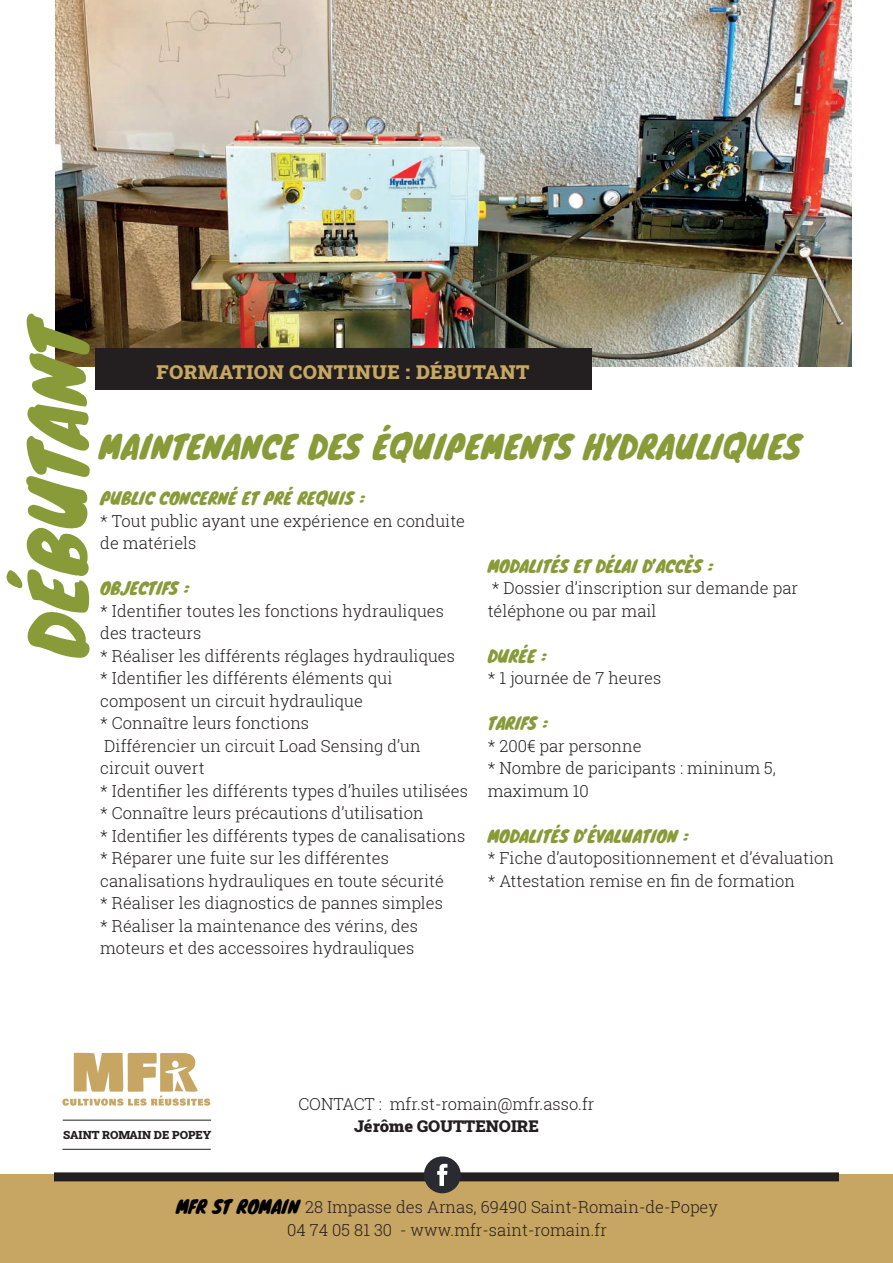
<style>
.page{position:relative;width:893px;height:1263px;background:#fff}
.page>*{position:absolute;margin:0;border:0;box-sizing:border-box;transform-origin:0 0}
.t1{font:73.2px "Knewave";color:#899a38}
.t2{font:31.5px "Knewave";letter-spacing:.005em;color:#899a38}
.t3{font:900 19.5px "Roboto Slab";letter-spacing:.035em;color:#c8a762}
.t4{font:300 16.5px/22.5px "Roboto Slab";color:#231f20}
.t5{font:16.5px "Knewave";color:#899a38}
.t6{font:900 16.5px "Roboto Slab";color:#231f20}
.t7{font:900 11.4px "Roboto Slab";color:#231f20}
.s1{font-family:"Knewave";font-weight:400;font-size:18px;color:#000001}
</style>
<div class="page">
<img style="left:55px;top:0;width:797px;height:367px">
<div style="left:95px;top:348px;width:496px;height:41px;background:#231f20"></div>
<div style="left:0;top:1175px;width:893px;height:88px;background:#c7a562"></div>
<div style="left:54px;top:1172px;width:785px;height:9px;background:#231f20"></div>
<div style="left:424px;top:1156px;width:37px;height:37px;background:#2a2b30;border-radius:50%"></div>
<svg style="left:437px;top:1164px;width:10px;height:22px"></svg>
<svg style="left:62px;top:1053px;width:148px;height:53px"></svg>
<hr style="left:63px;top:1120px;width:148px;height:1px;background:#231f20">
<hr style="left:62px;top:1149px;width:149px;height:1px;background:#231f20">
<h1 class="t1" style="left:0;top:658px;width:346px;rotate:-90deg">DÉBUTANT</h1>
<p class="t3" style="left:157px;top:359px;width:374px">FORMATION CONTINUE : DÉBUTANT</p>
<h2 class="t2" style="left:99px;top:421px;width:703px">MAINTENANCE DES ÉQUIPEMENTS HYDRAULIQUES</h2>
<p class="t5" style="left:100px;top:485px;width:266px">PUBLIC CONCERNÉ ET PRÉ REQUIS :</p>
<p class="t4" style="left:100px;top:509px;width:366px">* Tout public ayant une expérience en conduite de matériels</p>
<p class="t5" style="left:100px;top:575px;width:90px">OBJECTIFS :</p>
<p class="t4" style="left:100px;top:599px;width:369px">* Identifier toutes les fonctions hydrauliques des tracteurs<br>* Réaliser les différents réglages hydrauliques<br>* Identifier les différents éléments qui composent un circuit hydraulique<br>* Connaître leurs fonctions<br>Différencier un circuit Load Sensing d’un circuit ouvert<br>* Identifier les différents types d’huiles utilisées * Connaître leurs précautions d’utilisation<br>* Identifier les différents types de canalisations * Réparer une fuite sur les différentes canalisations hydrauliques en toute sécurité<br>* Réaliser les diagnostics de pannes simples<br>* Réaliser la maintenance des vérins, des moteurs et des accessoires hydrauliques</p>
<p class="t5" style="left:488px;top:553px;width:227px">MODALITÉS ET DÉLAI D’ACCÈS :</p>
<p class="t4" style="left:488px;top:577px;width:312px">* Dossier d’inscription sur demande par téléphone ou par mail</p>
<p class="t5" style="left:488px;top:643px;width:60px">DURÉE :</p>
<p class="t4" style="left:488px;top:667px;width:175px">* 1 journée de 7 heures</p>
<p class="t5" style="left:488px;top:710px;width:62px">TARIFS :</p>
<p class="t4" style="left:488px;top:734px;width:290px">* 200€ par personne<br>* Nombre de paricipants : mininum 5, maximum 10</p>
<p class="t5" style="left:488px;top:823px;width:202px">MODALITÉS D’ÉVALUATION :</p>
<p class="t4" style="left:488px;top:847px;width:348px">* Fiche d’autopositionnement et d’évaluation * Attestation remise en fin de formation</p>
<p class="t7" style="left:63px;top:1127px;width:150px">SAINT ROMAIN DE POPEY</p>
<p class="t4" style="left:298px;top:1092px;width:298px">CONTACT : mfr.st-romain@mfr.asso.fr</p>
<p class="t6" style="left:354px;top:1115px;width:186px">Jérôme GOUTTENOIRE</p>
<p class="t4" style="left:176px;top:1195px;width:543px;text-align:center"><span class="s1">MFR ST ROMAIN</span> 28 Impasse des Arnas, 69490 Saint-Romain-de-Popey<br>04 74 05 81 30 - www.mfr-saint-romain.fr</p>
</div>
